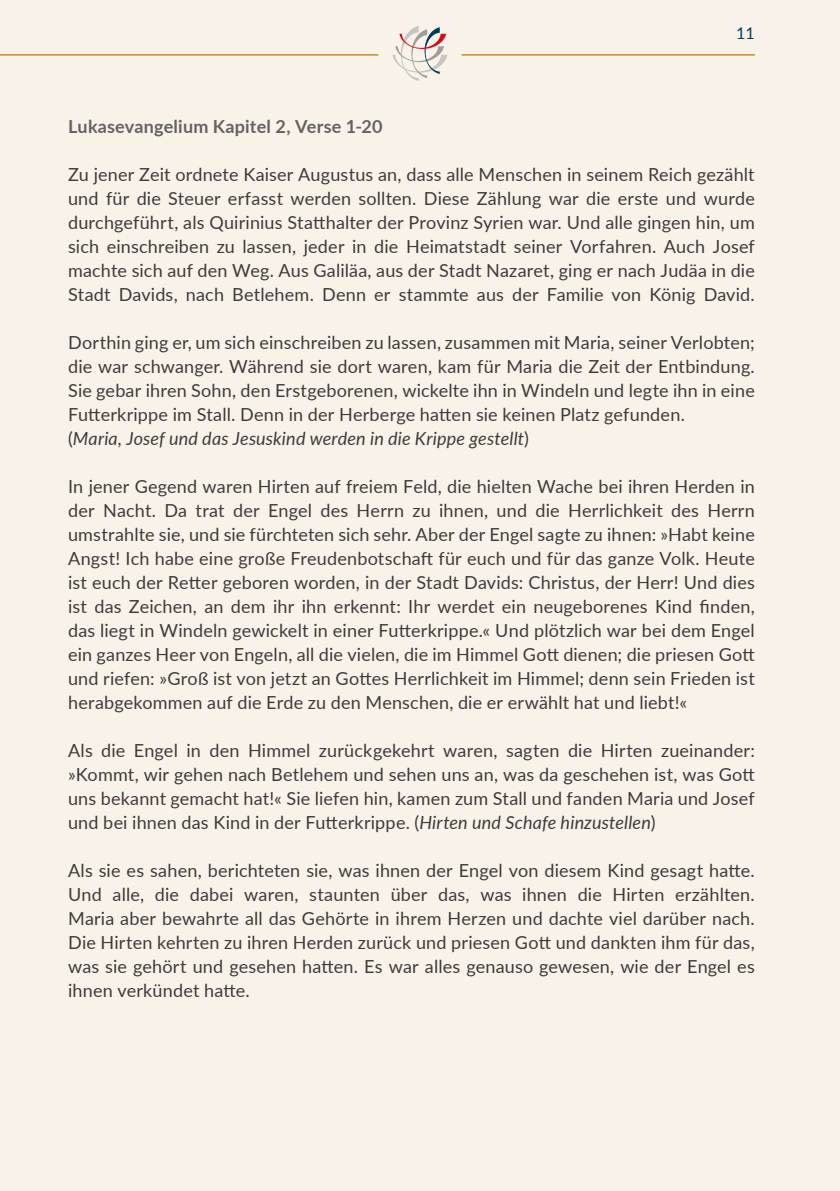
<style>
.page{position:relative;width:840px;height:1191px;background:#fff}
.page>*{position:absolute;margin:0;border:0;box-sizing:border-box;transform-origin:0 0}
.t1{font:18px/24px "Lato";letter-spacing:.01em;color:#3c3c3b;text-align:justify}
.t2{font:700 18px "Lato";letter-spacing:.01em;color:#646363}
.t3{font:16px "Lato";color:#003c5a}
.s1{font-style:italic}
</style>
<div class="page">
<div style="left:0;top:0;width:839px;height:1191px;background:#f9f2e9"></div>
<hr style="left:461px;top:54px;width:293px;height:2px;background:#bf871e">
<svg style="left:392px;top:26px;width:55px;height:55px"></svg>
<hr style="left:0;top:54px;width:378px;height:2px;background:#bf871e">
<p class="t3" style="left:735px;top:22px;width:20px">11</p>
<p class="t2" style="left:68px;top:113px;width:316px">Lukasevangelium Kapitel 2, Verse 1-20</p>
<p class="t1" style="left:68px;top:162px;width:688px">Zu jener Zeit ordnete Kaiser Augustus an, dass alle Menschen in seinem Reich gezählt und für die Steuer erfasst werden sollten. Diese Zählung war die erste und wurde durchgeführt, als Quirinius Statthalter der Provinz Syrien war. Und alle gingen hin, um sich einschreiben zu lassen, jeder in die Heimatstadt seiner Vorfahren. Auch Josef machte sich auf den Weg. Aus Galiläa, aus der Stadt Nazaret, ging er nach Judäa in die Stadt Davids, nach Betlehem. Denn er stammte aus der Familie von König David.</p>
<p class="t1" style="left:68px;top:330px;width:687px;text-align:left">Dorthin ging er, um sich einschreiben zu lassen, zusammen mit Maria, seiner Verlobten; die war schwanger. Während sie dort waren, kam für Maria die Zeit der Entbindung.<br>Sie gebar ihren Sohn, den Erstgeborenen, wickelte ihn in Windeln und legte ihn in eine Futterkrippe im Stall. Denn in der Herberge hatten sie keinen Platz gefunden.<br>(<span class="s1">Maria, Josef und das Jesuskind werden in die Krippe gestellt</span>)</p>
<p class="t1" style="left:68px;top:474px;width:688px">In jener Gegend waren Hirten auf freiem Feld, die hielten Wache bei ihren Herden in der Nacht. Da trat der Engel des Herrn zu ihnen, und die Herrlichkeit des Herrn umstrahlte sie, und sie fürchteten sich sehr. Aber der Engel sagte zu ihnen: »Habt keine Angst! Ich habe eine große Freudenbotschaft für euch und für das ganze Volk. Heute ist euch der Retter geboren worden, in der Stadt Davids: Christus, der Herr! Und dies ist das Zeichen, an dem ihr ihn erkennt: Ihr werdet ein neugeborenes Kind finden, das liegt in Windeln gewickelt in einer Futterkrippe.« Und plötzlich war bei dem Engel ein ganzes Heer von Engeln, all die vielen, die im Himmel Gott dienen; die priesen Gott und riefen: »Groß ist von jetzt an Gottes Herrlichkeit im Himmel; denn sein Frieden ist herabgekommen auf die Erde zu den Menschen, die er erwählt hat und liebt!«</p>
<p class="t1" style="left:68px;top:738px;width:687px">Als die Engel in den Himmel zurückgekehrt waren, sagten die Hirten zueinander: »Kommt, wir gehen nach Betlehem und sehen uns an, was da geschehen ist, was Gott uns bekannt gemacht hat!« Sie liefen hin, kamen zum Stall und fanden Maria und Josef und bei ihnen das Kind in der Futterkrippe. (<span class="s1">Hirten und Schafe hinzustellen</span>)</p>
<p class="t1" style="left:68px;top:858px;width:687px">Als sie es sahen, berichteten sie, was ihnen der Engel von diesem Kind gesagt hatte.<br>Und alle, die dabei waren, staunten über das, was ihnen die Hirten erzählten.<br>Maria aber bewahrte all das Gehörte in ihrem Herzen und dachte viel darüber nach.<br>Die Hirten kehrten zu ihren Herden zurück und priesen Gott und dankten ihm für das, was sie gehört und gesehen hatten. Es war alles genauso gewesen, wie der Engel es ihnen verkündet hatte.</p>
</div>
